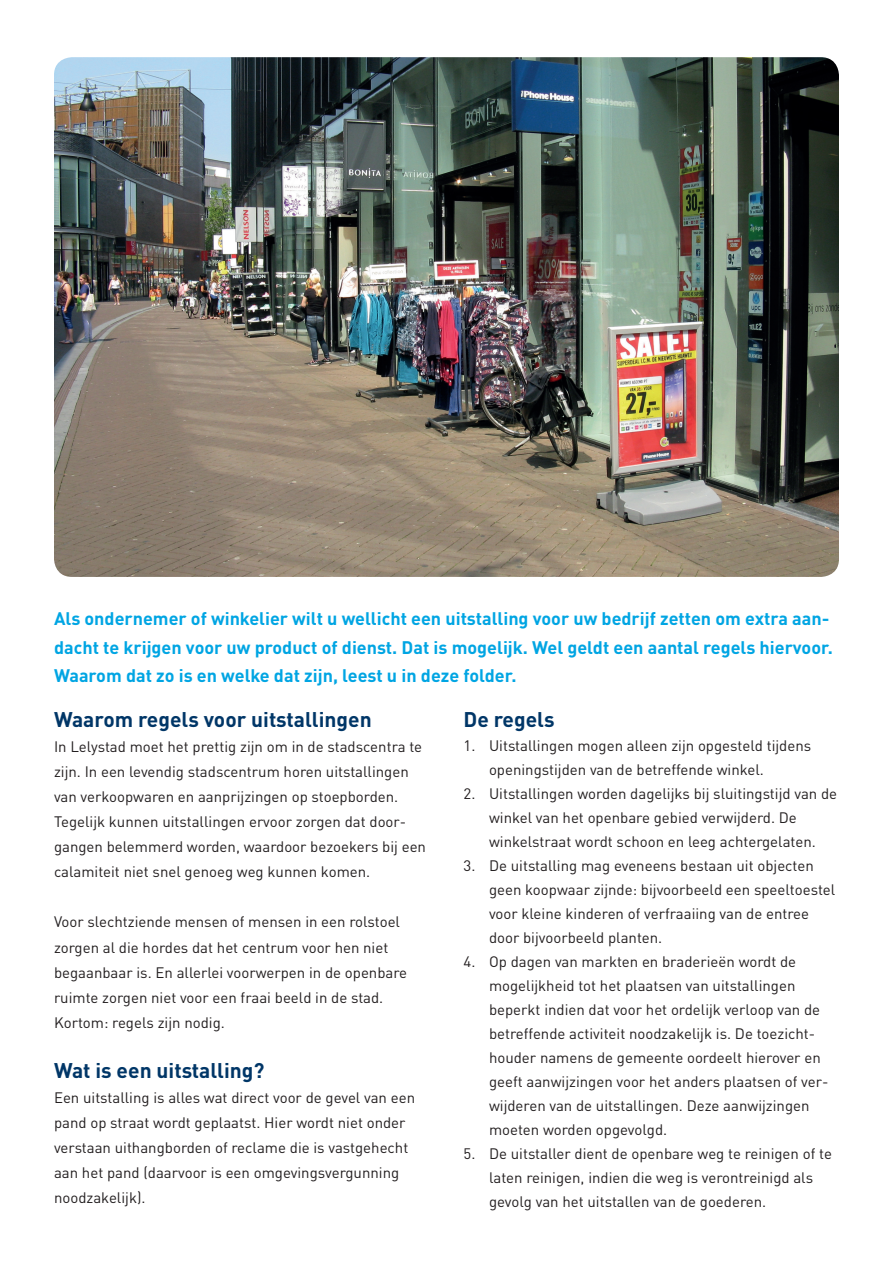
<style>
.page{position:relative;width:893px;height:1263px;background:#fff}
.page>*{position:absolute;margin:0;border:0;box-sizing:border-box;transform-origin:0 0}
.t1{font:700 21px "DIN Pro";color:#003667}
.t2{font:700 18px/28.5px "DIN Pro";color:#00a5e3}
.t3{font:15px/24px "DIN Pro";color:#231f20}
</style>
<div class="page">
<img style="left:54px;top:57px;width:785px;height:520px">
<p class="t2" style="left:54px;top:602px;width:780px">Als ondernemer of winkelier wilt u wellicht een uitstalling voor uw bedrijf zetten om extra aan&shy;dacht te krijgen voor uw product of dienst. Dat is mogelijk. Wel geldt een aantal regels hiervoor.<br>Waarom dat zo is en welke dat zijn, leest u in deze folder.</p>
<h1 class="t1" style="left:54px;top:702px;width:319px">Waarom regels voor uitstallingen</h1>
<p class="t3" style="left:54px;top:733px;width:374px;line-height:25px">In Lelystad moet het prettig zijn om in de stadscentra te zijn. In een levendig stadscentrum horen uitstallingen van verkoopwaren en aanprijzingen op stoepborden.<br>Tegelijk kunnen uitstallingen ervoor zorgen dat door&shy;gangen belemmerd worden, waardoor bezoekers bij een calamiteit niet snel genoeg weg kunnen komen.</p>
<p class="t3" style="left:54px;top:909px;width:355px;line-height:25px">Voor slechtziende mensen of mensen in een rolstoel zorgen al die hordes dat het centrum voor hen niet begaanbaar is. En allerlei voorwerpen in de openbare ruimte zorgen niet voor een fraai beeld in de stad.<br>Kortom: regels zijn nodig.</p>
<h1 class="t1" style="left:54px;top:1053px;width:212px">Wat is een uitstalling?</h1>
<p class="t3" style="left:54px;top:1084px;width:363px;line-height:25px">Een uitstalling is alles wat direct voor de gevel van een pand op straat wordt geplaatst. Hier wordt niet onder verstaan uithangborden of reclame die is vastgehecht aan het pand (daarvoor is een omgevingsvergunning noodzakelijk).</p>
<h1 class="t1" style="left:463px;top:702px;width:93px">De regels</h1>
<p class="t3" style="left:489px;top:733px;width:324px;text-indent:-26px">1. Uitstallingen mogen alleen zijn opgesteld tijdens openingstijden van de betreffende winkel.</p>
<p class="t3" style="left:489px;top:781px;width:350px;text-indent:-26px">2. Uitstallingen worden dagelijks bij sluitingstijd van de winkel van het openbare gebied verwijderd. De winkelstraat wordt schoon en leeg achtergelaten.</p>
<p class="t3" style="left:489px;top:853px;width:348px;text-indent:-26px">3. De uitstalling mag eveneens bestaan uit objecten geen koopwaar zijnde: bijvoorbeeld een speeltoestel voor kleine kinderen of verfraaiing van de entree door bijvoorbeeld planten.</p>
<p class="t3" style="left:489px;top:949px;width:341px;text-indent:-26px">4. Op dagen van markten en braderieën wordt de mogelijkheid tot het plaatsen van uitstallingen beperkt indien dat voor het ordelijk verloop van de betreffende activiteit noodzakelijk is. De toezicht&shy;houder namens de gemeente oordeelt hierover en geeft aanwijzingen voor het anders plaatsen of ver&shy;wijderen van de uitstallingen. Deze aanwijzingen moeten worden opgevolgd.</p>
<p class="t3" style="left:489px;top:1141px;width:344px;text-indent:-26px">5. De uitstaller dient de openbare weg te reinigen of te laten reinigen, indien die weg is verontreinigd als gevolg van het uitstallen van de goederen.</p>
</div>
